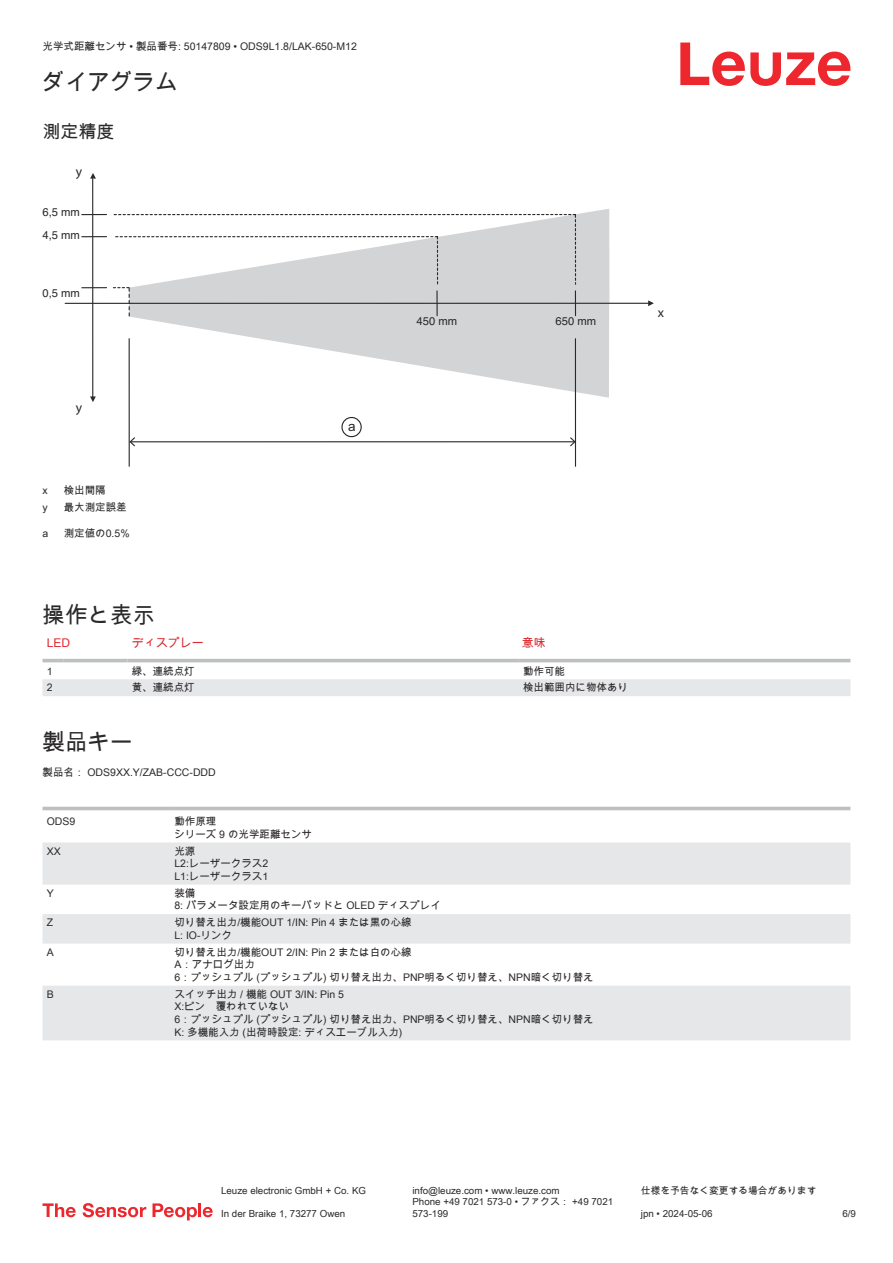
<style>
.page{position:relative;width:893px;height:1263px;background:#fff}
.page>*{position:absolute;margin:0;border:0;box-sizing:border-box;transform-origin:0 0}
.t1{font:22.5px "Arial Unicode MS";color:#2b292a}
.t2{font:18px "Arial Unicode MS";color:#2b292a}
.t3{font:13.5px "Myriad Pro";color:#2b292a}
.t4{font:13.5px "Arial";color:#242728}
.t5{font:12px "Arial Unicode MS";color:#db2a30}
.t6{font:11.25px/23.1px "Helvetica";color:#2b292a}
.t7{font:10.5px/12.6px "Arial Unicode MS";color:#2b292a}
.t8{font:9.75px/11.7px "Arial Unicode MS";color:#2b292a}
</style>
<div class="page">
<svg style="left:680px;top:43px;width:170px;height:43px"></svg>
<svg style="left:43px;top:658px;width:807px;height:38px"></svg>
<hr style="left:43px;top:659px;width:21px;height:3px;background:#bdbfc1">
<hr style="left:64px;top:659px;width:64px;height:3px;background:#bdbfc1">
<hr style="left:128px;top:659px;width:391px;height:3px;background:#bdbfc1">
<hr style="left:519px;top:659px;width:331px;height:3px;background:#bdbfc1">
<div style="left:43px;top:806px;width:807px;height:5px;background:#ececed"></div>
<svg style="left:43px;top:842px;width:807px;height:198px;fill:#e6e7e9"></svg>
<hr style="left:43px;top:807px;width:127px;height:3px;background:#bdbfc1">
<hr style="left:170px;top:807px;width:680px;height:3px;background:#bdbfc1">
<svg style="left:43px;top:1203px;width:33px;height:14px"></svg>
<svg style="left:83px;top:1203px;width:63px;height:14px"></svg>
<svg style="left:153px;top:1203px;width:44px;height:17px"></svg>
<hr style="left:198px;top:1203px;width:3px;height:14px;background:#ed272d">
<svg style="left:203px;top:1207px;width:10px;height:10px"></svg>
<div style="left:576px;top:209px;width:33px;height:94px;background:#d2d4d5"></div>
<svg style="left:129px;top:304px;width:480px;height:94px"></svg>
<hr style="left:92px;top:179px;width:1px;height:218px;background:#2b292a">
<svg style="left:90px;top:396px;width:6px;height:6px"></svg>
<svg style="left:90px;top:173px;width:6px;height:6px"></svg>
<hr style="left:65px;top:303px;width:587px;height:1px;background:#2b292a">
<svg style="left:648px;top:300px;width:6px;height:6px"></svg>
<svg style="left:82px;top:236px;width:25px;height:1px"></svg>
<svg style="left:82px;top:214px;width:25px;height:1px"></svg>
<svg style="left:82px;top:287px;width:25px;height:1px"></svg>
<svg style="left:113px;top:214px;width:463px;height:104px"></svg>
<hr style="left:575px;top:339px;width:1px;height:127px;background:#2b292a">
<hr style="left:129px;top:339px;width:1px;height:127px;background:#2b292a">
<hr style="left:131px;top:441px;width:443px;height:1px;background:#2b292a">
<svg style="left:570px;top:437px;width:5px;height:9px"></svg>
<svg style="left:129px;top:437px;width:6px;height:9px"></svg>
<div style="left:341px;top:417px;width:21px;height:20px;border:1px solid #232728;border-radius:50%"></div>
<p class="t7" style="left:43px;top:40px;width:316px">光学式距離センサ • 製品番号: 50147809 • ODS9L1.8/LAK-650-M12</p>
<h1 class="t1" style="left:43px;top:66px;width:136px">ダイアグラム</h1>
<h2 class="t2" style="left:43px;top:119px;width:73px">測定精度</h2>
<p class="t3" style="left:76px;top:166px;width:8px">y</p>
<p class="t6" style="left:43px;top:201px;width:39px">6,5 mm<br>4,5 mm</p>
<p class="t6" style="left:43px;top:282px;width:39px">0,5 mm</p>
<p class="t3" style="left:76px;top:403px;width:8px">y</p>
<p class="t7" style="left:43px;top:484px;width:7px">x</p>
<p class="t7" style="left:64px;top:484px;width:44px">検出間隔</p>
<p class="t7" style="left:43px;top:501px;width:7px">y</p>
<p class="t7" style="left:64px;top:501px;width:65px">最大測定誤差</p>
<p class="t7" style="left:43px;top:526px;width:7px">a</p>
<p class="t7" style="left:64px;top:526px;width:67px">測定値の0.5%</p>
<p class="t4" style="left:348px;top:421px;width:9px">a</p>
<p class="t6" style="left:417px;top:310px;width:42px">450 mm</p>
<p class="t6" style="left:555px;top:310px;width:42px">650 mm</p>
<h1 class="t1" style="left:43px;top:599px;width:114px">操作と表示</h1>
<p class="t5" style="left:47px;top:634px;width:25px">LED</p>
<p class="t5" style="left:132px;top:634px;width:73px">ディスプレー</p>
<p class="t5" style="left:522px;top:634px;width:25px">意味</p>
<p class="t7" style="left:47px;top:664px;width:7px">1</p>
<p class="t7" style="left:132px;top:664px;width:64px">緑、連続点灯</p>
<p class="t7" style="left:523px;top:664px;width:43px">動作可能</p>
<p class="t7" style="left:47px;top:681px;width:7px">2</p>
<p class="t7" style="left:132px;top:681px;width:64px">黄、連続点灯</p>
<p class="t7" style="left:523px;top:681px;width:106px">検出範囲内に物体あり</p>
<h1 class="t1" style="left:43px;top:726px;width:91px">製品キー</h1>
<p class="t7" style="left:43px;top:766px;width:175px">製品名： ODS9XX.Y/ZAB-CCC-DDD</p>
<p class="t7" style="left:47px;top:815px;width:30px">ODS9</p>
<p class="t7" style="left:174px;top:815px;width:139px">動作原理<br>シリーズ 9 の光学距離センサ</p>
<p class="t7" style="left:47px;top:845px;width:16px">XX</p>
<p class="t7" style="left:174px;top:844px;width:95px">光源<br>L2:レーザークラス2<br>L1:レーザークラス1</p>
<p class="t7" style="left:47px;top:887px;width:9px">Y</p>
<p class="t7" style="left:174px;top:886px;width:268px">装備<br>8: パラメータ設定用のキーパッドと OLED ディスプレイ</p>
<p class="t7" style="left:47px;top:916px;width:8px">Z</p>
<p class="t7" style="left:174px;top:916px;width:239px">切り替え出力/機能OUT 1/IN: Pin 4 または黒の心線<br>L: IO-リンク</p>
<p class="t7" style="left:47px;top:945px;width:9px">A</p>
<p class="t7" style="left:174px;top:945px;width:421px">切り替え出力/機能OUT 2/IN: Pin 2 または白の心線<br>A：アナログ出力<br>6：プッシュプル (プッシュプル) 切り替え出力、PNP明るく切り替え、NPN暗く切り替え</p>
<p class="t7" style="left:47px;top:988px;width:9px">B</p>
<p class="t7" style="left:174px;top:988px;width:421px">スイッチ出力 / 機能 OUT 3/IN: Pin 5<br>X:ピン　覆われていない<br>6：プッシュプル (プッシュプル) 切り替え出力、PNP明るく切り替え、NPN暗く切り替え<br>K: 多機能入力 (出荷時設定: ディスエーブル入力)</p>
<p class="t3" style="left:658px;top:307px;width:8px">x</p>
<p class="t8" style="left:221px;top:1184px;width:146px">Leuze electronic GmbH + Co. KG</p>
<p class="t8" style="left:412px;top:1184px;width:149px">info@leuze.com • www.leuze.com</p>
<p class="t8" style="left:641px;top:1184px;width:177px">仕様を予告なく変更する場合があります</p>
<p class="t8" style="left:221px;top:1207px;width:126px">In der Braike 1, 73277 Owen</p>
<p class="t8" style="left:412px;top:1196px;width:202px">Phone +49 7021 573-0 • ファクス： +49 7021<br>573-199</p>
<p class="t8" style="left:641px;top:1207px;width:73px">jpn • 2024-05-06</p>
<p class="t8" style="left:842px;top:1207px;width:15px">6/9</p>
</div>
